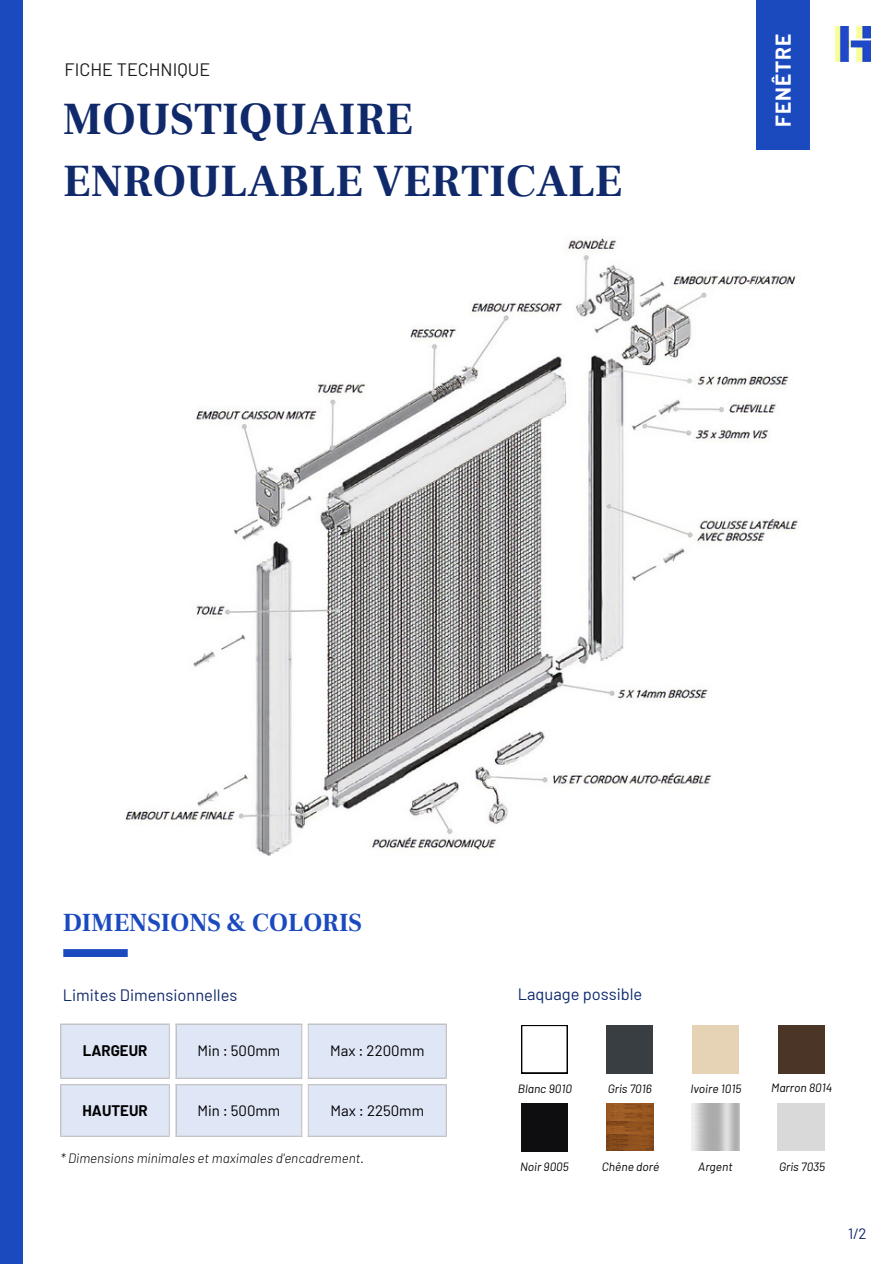
<style>
.page{position:relative;width:893px;height:1264px;background:#fff}
.page>*{position:absolute;margin:0;border:0;box-sizing:border-box;transform-origin:0 0}
.t1{font:700 45px/61.8px "Frank Ruhl Libre";color:#0f296b}
.t2{font:700 25.5px "Frank Ruhl Libre";color:#1b4abf}
.t3{font:700 21px "Barlow";letter-spacing:.05em;color:#fff}
.t4{font:18px "Barlow";color:#1c1e1d}
.t5{font:16.5px "Barlow";color:#0f296b}
.t6{font:15px "Barlow";color:#000}
.t7{font:700 15px "Barlow";color:#000}
.t8{font:15px "Barlow";color:#0f296b}
.t9{font:italic 300 13.5px "Barlow";color:#000}
.t10{font:italic 12px "Barlow";color:#000}
</style>
<div class="page">
<img style="left:125px;top:236px;width:673px;height:619px">
<img style="left:606px;top:1103px;width:47px;height:47px">
<div style="left:777px;top:1103px;width:47px;height:47px;background:#d9d9d9"></div>
<svg style="left:60px;top:1024px;width:386px;height:112px"></svg>
<hr style="left:60px;top:1024px;width:1px;height:53px;background:#ccc">
<hr style="left:169px;top:1024px;width:1px;height:53px;background:#ccc">
<hr style="left:60px;top:1023px;width:110px;height:1px;background:#ccc">
<hr style="left:60px;top:1077px;width:110px;height:1px;background:#ccc">
<hr style="left:175px;top:1024px;width:2px;height:53px;background:#ccc">
<hr style="left:301px;top:1024px;width:1px;height:53px;background:#ccc">
<hr style="left:175px;top:1023px;width:127px;height:1px;background:#ccc">
<hr style="left:175px;top:1077px;width:127px;height:1px;background:#ccc">
<hr style="left:308px;top:1024px;width:1px;height:53px;background:#ccc">
<hr style="left:445px;top:1024px;width:1px;height:53px;background:#ccc">
<hr style="left:308px;top:1023px;width:138px;height:1px;background:#ccc">
<hr style="left:308px;top:1077px;width:138px;height:1px;background:#ccc">
<hr style="left:60px;top:1085px;width:1px;height:50px;background:#ccc">
<hr style="left:169px;top:1085px;width:1px;height:50px;background:#ccc">
<hr style="left:60px;top:1084px;width:110px;height:1px;background:#ccc">
<hr style="left:60px;top:1135px;width:110px;height:1px;background:#ccc">
<hr style="left:175px;top:1085px;width:2px;height:50px;background:#ccc">
<hr style="left:301px;top:1085px;width:1px;height:50px;background:#ccc">
<hr style="left:175px;top:1084px;width:127px;height:1px;background:#ccc">
<hr style="left:175px;top:1135px;width:127px;height:1px;background:#ccc">
<hr style="left:308px;top:1085px;width:1px;height:50px;background:#ccc">
<hr style="left:445px;top:1085px;width:1px;height:50px;background:#ccc">
<hr style="left:308px;top:1084px;width:138px;height:1px;background:#ccc">
<hr style="left:308px;top:1135px;width:138px;height:1px;background:#ccc">
<svg style="left:521px;top:1025px;width:46px;height:48px"></svg>
<div style="left:521px;top:1103px;width:46px;height:48px;background:#0e0e10"></div>
<div style="left:606px;top:1025px;width:46px;height:49px;background:#383e42"></div>
<div style="left:692px;top:1025px;width:47px;height:49px;background:#e6d2b5"></div>
<div style="left:777px;top:1025px;width:47px;height:49px;background:#4a3526"></div>
<div style="left:63px;top:949px;width:65px;height:8px;background:#1b4abf"></div>
<img style="left:835px;top:26px;width:35px;height:35px">
<div style="left:756px;top:0;width:53px;height:150px;background:#1b4abf"></div>
<div style="left:0;top:0;width:23px;height:1263px;background:#1b4abf"></div>
<p class="t4" style="left:65px;top:58px;width:147px">FICHE TECHNIQUE</p>
<p class="t1" style="left:63px;top:89px;width:560px">MOUSTIQUAIRE<br>ENROULABLE VERTICALE</p>
<h6 class="t3" style="left:769px;top:127px;width:95px;rotate:-90deg">FENÊTRE</h6>
<p class="t2" style="left:63px;top:907px;width:301px">DIMENSIONS &amp; COLORIS</p>
<p class="t5" style="left:63px;top:984px;width:176px">Limites Dimensionnelles</p>
<h1 class="t7" style="left:83px;top:1041px;width:66px">LARGEUR</h1>
<h3 class="t6" style="left:197px;top:1041px;width:84px">Min : 500mm</h3>
<p class="t6" style="left:330px;top:1041px;width:96px">Max : 2200mm</p>
<p class="t7" style="left:83px;top:1100px;width:67px">HAUTEUR</p>
<h2 class="t6" style="left:197px;top:1100px;width:84px">Min : 500mm</h2>
<h5 class="t6" style="left:330px;top:1100px;width:95px">Max : 2250mm</h5>
<p class="t9" style="left:60px;top:1149px;width:305px">* Dimensions minimales et maximales d'encadrement.</p>
<p class="t5" style="left:517px;top:983px;width:126px">Laquage possible</p>
<h5 class="t10" style="left:517px;top:1080px;width:56px">Blanc 9010</h5>
<p class="t10" style="left:607px;top:1080px;width:46px">Gris 7016</p>
<p class="t10" style="left:690px;top:1080px;width:53px">Ivoire 1015</p>
<p class="t10" style="left:771px;top:1080px;width:63px">Marron 8014</p>
<p class="t10" style="left:520px;top:1158px;width:50px">Noir 9005</p>
<p class="t10" style="left:601px;top:1158px;width:59px">Chêne doré</p>
<p class="t10" style="left:698px;top:1158px;width:36px">Argent</p>
<p class="t10" style="left:779px;top:1158px;width:48px">Gris 7035</p>
<p class="t8" style="left:847px;top:1223px;width:20px">1/2</p>
</div>
